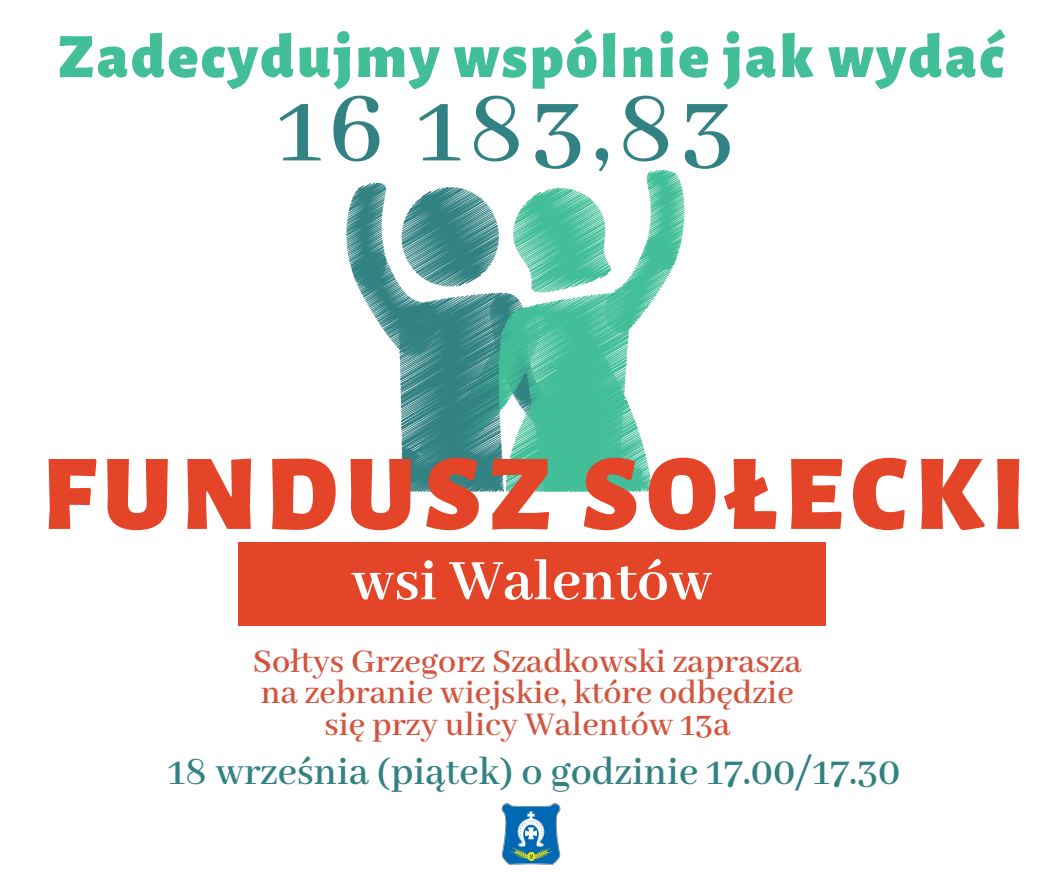
<style>
.page{position:relative;width:1058px;height:887px;background:#fff}
.page>*{position:absolute;margin:0;border:0;box-sizing:border-box;transform-origin:0 0}
.t1{font:900 108px "Alegreya Sans";letter-spacing:.075em;color:#e44428}
.t2{font:600 108px "Abhaya Libre";letter-spacing:.055em;color:#338283}
.t3{font:900 63px "Alegreya Sans";letter-spacing:.045em;color:#42be98}
.t4{font:700 63px "Abhaya Libre";color:#fff}
.t5{font:600 42px "Abhaya Libre";color:#338283}
.t6{font:600 36px/31.3px "Abhaya Libre";color:#d3553f;text-align:center}
</style>
<div class="page">
<svg style="left:346px;top:170px;width:338px;height:322px"></svg>
<div style="left:238px;top:541px;width:587px;height:84px;background:#e44428"></div>
<img style="left:501px;top:803px;width:60px;height:62px">
<h2 class="t3" style="left:58px;top:27px;width:947px">Zadecydujmy wspólnie jak wydać</h2>
<h1 class="t2" style="left:277px;top:70px;width:459px">16 183,83</h1>
<h1 class="t1" style="left:42px;top:442px;width:985px">FUNDUSZ SOŁECKI</h1>
<h2 class="t4" style="left:351px;top:546px;width:362px">wsi Walentów</h2>
<p class="t6" style="left:253px;top:647px;width:550px">Sołtys Grzegorz Szadkowski zaprasza na zebranie wiejskie, które odbędzie się przy ulicy Walentów 13a</p>
<p class="t5" style="left:168px;top:749px;width:734px">18 września (piątek) o godzinie 17.00/17.30</p>
</div>
